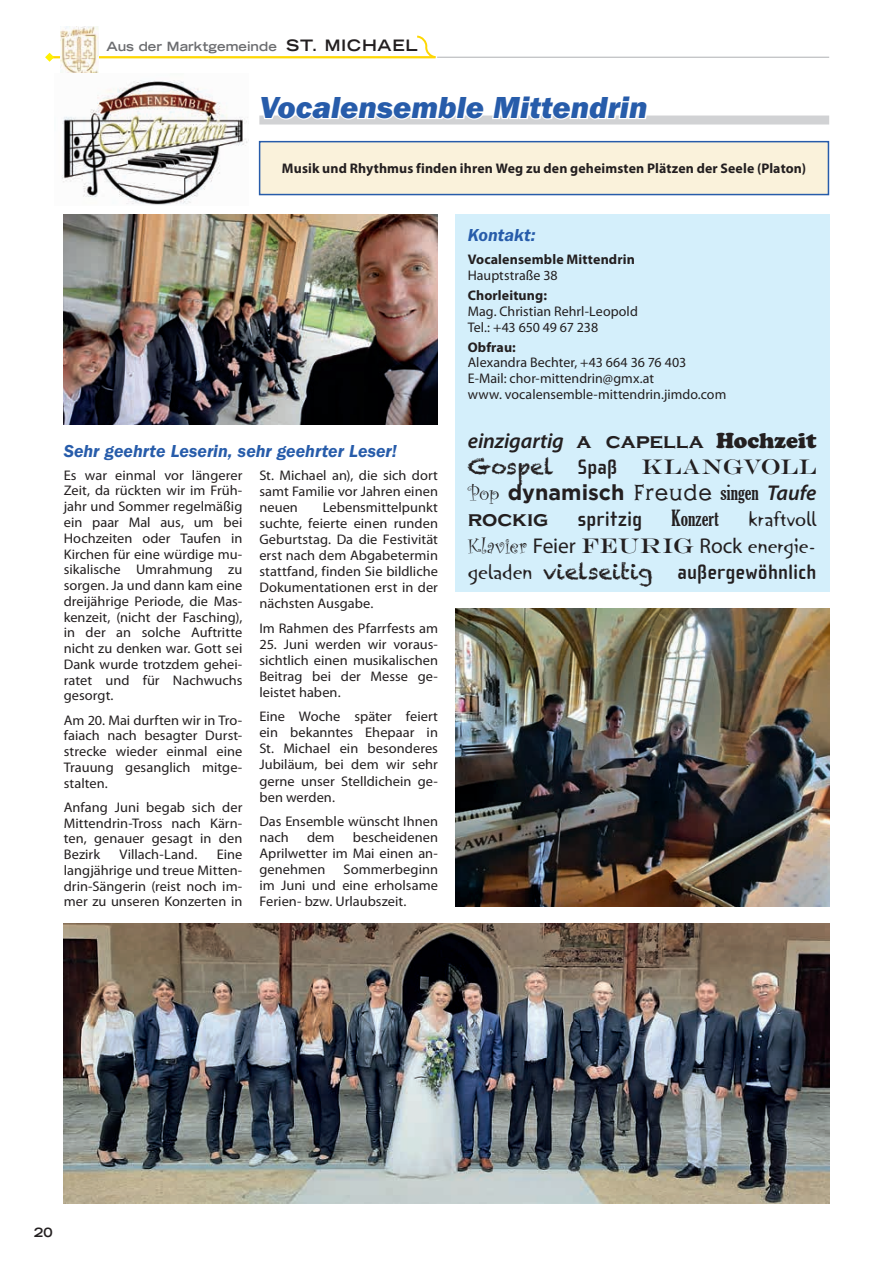
<style>
.page{position:relative;width:893px;height:1263px;background:#fff}
.page>*{position:absolute;margin:0;border:0;box-sizing:border-box;transform-origin:0 0}
.t1{font:italic 800 31.5px "Franklin Gothic LT";color:#275caa}
.t2{font:700 21.45px "Cholla Sans";letter-spacing:.005em;color:#231f20}
.t3{font:21.45px "Myriad Pro";letter-spacing:-.01em;color:#231f20}
.t4{font:700 21.45px "Gotham";color:#231f20}
.t5{font:italic 600 21.45px "Myriad Pro";letter-spacing:-.005em;color:#231f20}
.t6{font:21.45px "Engravers";letter-spacing:.005em;color:#231f20}
.t7{font:21.45px "Orange Plain";letter-spacing:-.01em;color:#231f20}
.t8{font:extra-condensed 21.45px "Gloucester";color:#231f20}
.t9{font:700 21.45px "Copperplate Gothic";letter-spacing:-.01em;color:#231f20}
.t10{font:italic 600 18px "Franklin Gothic LT";color:#275caa}
.t11{font:13.95px/15.8px "Myriad Pro";letter-spacing:.005em;color:#231f20;text-align:justify}
.t12{font:700 13.95px "Myriad Pro";letter-spacing:.01em;color:#231f20}
.t13{font:700 expanded 12.75px "Trade Gothic LT";letter-spacing:.005em;color:#6c6d70}
.t14{font:700 expanded 12.75px "Trade Gothic LT";color:#231f20}
.s1{font-size:15.75px;color:#231f20}
.s2{font-family:"Copperplate Gothic";font-weight:700;font-style:normal}
.s3{font-family:"Cooper Black Std";font-weight:400;font-style:normal}
.s4{font-family:"Chalkduster"}
.s5{font-family:"Cholla Sans";font-weight:700}
.s6{font-family:"Curlz";font-weight:400}
.s7{font-family:"Julius";font-weight:400}
.s8{font-family:"Gloucester";font-weight:400;font-stretch:extra-condensed}
.s9{font-family:"Myriad Pro";font-weight:600;font-style:italic}
.s10{font-family:"Curlz"}
.s11{font-family:"Engravers"}
.s12{font-family:"Orange Plain"}
.s13{font-family:"Orange Plain";font-weight:400}
.s14{font-family:"Chalkduster";font-weight:400}
</style>
<div class="page">
<hr style="left:437px;top:57px;width:392px;height:1px;background:#bcbdc0">
<hr style="left:51px;top:56px;width:384px;height:2px;background:#fed702">
<svg style="left:45px;top:53px;width:9px;height:9px"></svg>
<img style="left:60px;top:27px;width:38px;height:46px">
<div style="left:259px;top:116px;width:570px;height:9px;background:#d1d2d4"></div>
<svg style="left:258px;top:35px;width:392px;height:122px"></svg>
<div style="left:455px;top:214px;width:374px;height:378px;background:#d4effb"></div>
<img style="left:62px;top:80px;width:186px;height:125px">
<div style="left:260px;top:142px;width:568px;height:53px;background:#faf2db"></div>
<div style="left:259px;top:141px;width:570px;height:54px;border:2px solid #275caa"></div>
<img style="left:455px;top:609px;width:374px;height:297px">
<img style="left:64px;top:923px;width:765px;height:280px">
<img style="left:64px;top:214px;width:374px;height:211px">
<p class="t13" style="left:107px;top:38px;width:313px">Aus der Marktgemeinde <span class="s1">ST. MICHAEL</span></p>
<h1 class="t1" style="left:259px;top:89px;width:390px">Vocalensemble Mittendrin</h1>
<p class="t12" style="left:282px;top:161px;width:526px">Musik und Rhythmus finden ihren Weg zu den geheimsten Plätzen der Seele (Platon)</p>
<p class="t10" style="left:64px;top:441px;width:335px">Sehr geehrte Leserin, sehr geehrter Leser!</p>
<p class="t11" style="left:64px;top:467px;width:180px">Es war einmal vor längerer Zeit, da rückten wir im Früh&shy;jahr und Sommer regelmäßig ein paar Mal aus, um bei Hochzeiten oder Taufen in Kirchen für eine würdige mu&shy;sikalische Umrahmung zu sorgen. Ja und dann kam eine dreijährige Periode, die Mas&shy;kenzeit, (nicht der Fasching), in der an solche Auftritte nicht zu denken war. Gott sei Dank wurde trotzdem gehei&shy;ratet und für Nachwuchs gesorgt.</p>
<p class="t11" style="left:64px;top:712px;width:180px">Am 20. Mai durften wir in Tro&shy;faiach nach besagter Durst&shy;strecke wieder einmal eine Trauung gesanglich mitge&shy;stalten.</p>
<p class="t11" style="left:64px;top:799px;width:180px">Anfang Juni begab sich der Mittendrin-Tross nach Kärn&shy;ten, genauer gesagt in den Bezirk</p>
<p class="t11" style="left:259px;top:467px;width:180px">St. Michael an), die sich dort samt Familie vor Jahren einen neuen</p>
<p class="t11" style="left:259px;top:499px;width:180px;text-indent:63px">Lebensmittelpunkt suchte, feierte einen runden Geburtstag. Da die Festivität erst nach dem Abgabetermin stattfand, finden Sie bildliche Dokumentationen erst in der nächsten Ausgabe.</p>
<p class="t11" style="left:259px;top:620px;width:180px">Im Rahmen des Pfarrfests am</p>
<p class="t11" style="left:259px;top:636px;width:180px">25. Juni werden wir voraus&shy;sichtlich einen musikalischen Beitrag bei der Messe ge&shy;leistet haben.</p>
<p class="t11" style="left:259px;top:709px;width:180px">Eine Woche später feiert ein bekanntes Ehepaar in St. Michael ein besonderes Jubiläum, bei dem wir sehr gerne unser Stelldichein ge&shy;ben werden.</p>
<p class="t11" style="left:259px;top:814px;width:180px">Das Ensemble wünscht Ihnen nach</p>
<p class="t11" style="left:259px;top:830px;width:180px;text-indent:93px">bescheidenen Aprilwetter im Mai einen an&shy;genehmen</p>
<p class="t11" style="left:307px;top:830px;width:29px">dem</p>
<p class="t11" style="left:119px;top:847px;width:79px">Villach-Land.</p>
<p class="t11" style="left:64px;top:847px;width:180px;text-indent:153px">Eine langjährige und treue Mitten&shy;drin-Sängerin (reist noch im&shy;mer zu unseren Konzerten in</p>
<p class="t11" style="left:259px;top:862px;width:180px;text-indent:84px">Sommerbeginn im Juni und eine erholsame Ferien- bzw. Urlaubszeit.</p>
<p class="t10" style="left:468px;top:224px;width:69px">Kontakt:</p>
<p class="t12" style="left:468px;top:252px;width:169px">Vocalensemble Mittendrin</p>
<p class="t11" style="left:468px;top:268px;width:91px">Hauptstraße 38</p>
<p class="t12" style="left:468px;top:288px;width:81px">Chorleitung:</p>
<p class="t11" style="left:468px;top:304px;width:172px">Mag. Christian Rehrl-Leopold<br>Tel.: +43 650 49 67 238</p>
<p class="t12" style="left:468px;top:339px;width:50px">Obfrau:</p>
<p class="t11" style="left:468px;top:355px;width:260px;text-align:left">Alexandra Bechter, +43 664 36 76 403<br>E-Mail: chor-mittendrin@gmx.at<br>www. vocalensemble-mittendrin.jimdo.com</p>
<h2 class="t5" style="left:468px;top:429px;width:350px">einzigartig <span class="s2">a capella</span> <span class="s3">Hochzeit</span></h2>
<h2 class="t6" style="left:468px;top:454px;width:350px"><span class="s4">Gospel</span> <span class="s5">Spaß</span> KLANGVOLL</h2>
<h2 class="t4" style="left:468px;top:480px;width:350px"><span class="s6">Pop</span> dynamisch <span class="s7">Freude</span> <span class="s8">singen</span> <span class="s9">Taufe</span></h2>
<h2 class="t9" style="left:468px;top:507px;width:82px">rockig</h2>
<h2 class="t2" style="left:578px;top:507px;width:66px">spritzig</h2>
<h2 class="t8" style="left:672px;top:506px;width:49px">Konzert</h2>
<h2 class="t7" style="left:748px;top:507px;width:70px">kraftvoll</h2>
<h2 class="t3" style="left:468px;top:534px;width:350px"><span class="s10">Klavier</span> Feier <span class="s11">FEURIG</span> Rock <span class="s12">energie-</span></h2>
<h2 class="t2" style="left:468px;top:560px;width:350px"><span class="s13">geladen</span> <span class="s14">vielseitig</span> außergewöhnlich</h2>
<p class="t14" style="left:34px;top:1224px;width:20px">20</p>
</div>
